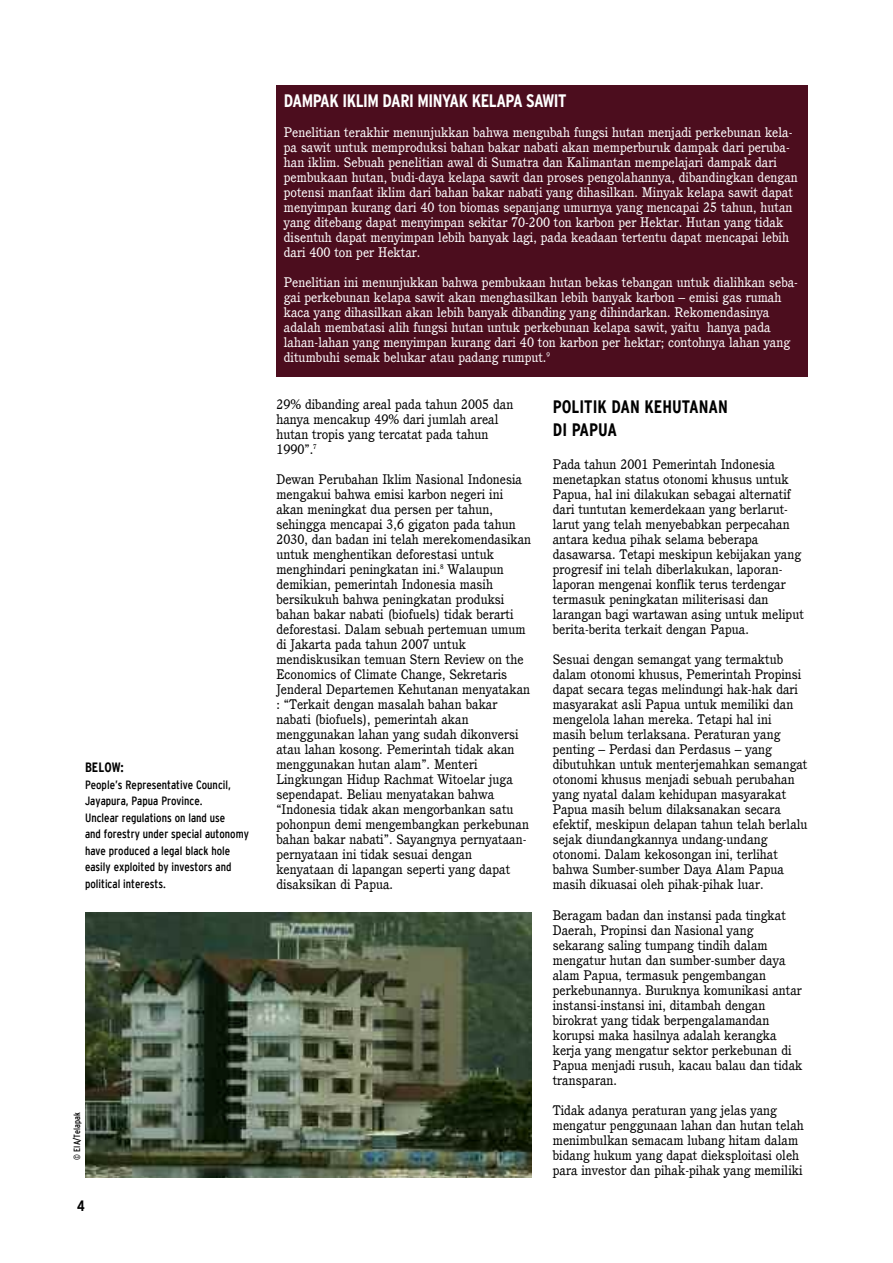
<style>
.page{position:relative;width:893px;height:1263px;background:#fff}
.page>*{position:absolute;margin:0;border:0;box-sizing:border-box;transform-origin:0 0}
.t1{font:700 condensed 18px "Interstate";letter-spacing:-.025em;color:#fff}
.t2{font:700 condensed 18px/22.5px "Interstate";color:#000}
.t3{font:700 condensed 15px "Interstate";color:#000}
.t4{font:13.5px/15px "Cushing";color:#000}
.t5{font:13.5px/15px "Cushing";color:#fff}
.t6{font:700 condensed 13.5px "Interstate";color:#000}
.t7{font:condensed 12px/16.5px "Interstate";color:#000}
.t8{font:condensed 9px "Interstate";color:#000}
</style>
<div class="page">
<div style="left:276px;top:85px;width:532px;height:291px;background:#4c0d1e"></div>
<img style="left:85px;top:912px;width:447px;height:266px">
<p class="t6" style="left:85px;top:760px;width:40px">BELOW:</p>
<p class="t7" style="left:85px;top:776px;width:165px">People’s representative Council, jayapura, Papua Province.<br>unclear regulations on land use<br>and forestry under special autonomy have produced a legal black hole easily exploited by investors and political interests.</p>
<p class="t8" style="left:72px;top:1160px;width:49px;rotate:-90deg">© Eia/telapak</p>
<p class="t3" style="left:77px;top:1197px;width:9px">4</p>
<h1 class="t1" style="left:284px;top:91px;width:284px">DAMPAK IKLIM DARI MINYAK KELAPA SAWIT</h1>
<p class="t5" style="left:284px;top:125px;width:515px">Penelitian terakhir menunjukkan bahwa mengubah fungsi hutan menjadi perkebunan kela&shy;pa sawit untuk memproduksi bahan bakar nabati akan memperburuk dampak dari peruba&shy;han iklim. Sebuah penelitian awal di Sumatra dan Kalimantan mempelajari dampak dari pembukaan hutan, budi-daya kelapa sawit dan proses pengolahannya, dibandingkan dengan potensi manfaat iklim dari bahan bakar nabati yang dihasilkan. Minyak kelapa sawit dapat menyimpan kurang dari 40 ton biomas sepanjang umurnya yang mencapai 25 tahun, hutan yang ditebang dapat menyimpan sekitar 70-200 ton karbon per Hektar. Hutan yang tidak disentuh dapat menyimpan lebih banyak lagi, pada keadaan tertentu dapat mencapai lebih dari 400 ton per Hektar.</p>
<p class="t5" style="left:284px;top:275px;width:516px">Penelitian ini menunjukkan bahwa pembukaan hutan bekas tebangan untuk dialihkan seba&shy;gai perkebunan kelapa sawit akan menghasilkan lebih banyak karbon – emisi gas rumah kaca yang dihasilkan akan lebih banyak dibanding yang dihindarkan. Rekomendasinya adalah membatasi alih fungsi hutan untuk perkebunan kelapa sawit, yaitu hanya pada lahan-lahan yang menyimpan kurang dari 40 ton karbon per hektar; contohnya lahan yang ditumbuhi semak belukar atau padang rumput.<sup>9</sup></p>
<p class="t4" style="left:276px;top:396px;width:239px">29% dibanding areal pada tahun 2005 dan hanya mencakup 49% dari jumlah areal hutan tropis yang tercatat pada tahun<br>1990”.<sup>7</sup></p>
<p class="t4" style="left:276px;top:471px;width:256px">Dewan Perubahan Iklim Nasional Indonesia mengakui bahwa emisi karbon negeri ini akan meningkat dua persen per tahun, sehingga mencapai 3,6 gigaton pada tahun 2030, dan badan ini telah merekomendasikan untuk menghentikan deforestasi untuk menghindari peningkatan ini.<sup>8</sup> Walaupun demikian, pemerintah Indonesia masih bersikukuh bahwa peningkatan produksi bahan bakar nabati (biofuels) tidak berarti deforestasi. Dalam sebuah pertemuan umum di Jakarta pada tahun 2007 untuk mendiskusikan temuan Stern Review on the Economics of Climate Change, Sekretaris Jenderal Departemen Kehutanan menyatakan : “Terkait dengan masalah bahan bakar nabati (biofuels), pemerintah akan menggunakan lahan yang sudah dikonversi atau lahan kosong. Pemerintah tidak akan menggunakan hutan alam”. Menteri Lingkungan Hidup Rachmat Witoelar juga sependapat. Beliau menyatakan bahwa “Indonesia tidak akan mengorbankan satu pohonpun demi mengembangkan perkebunan bahan bakar nabati”. Sayangnya pernyataan&shy;pernyataan ini tidak sesuai dengan kenyataan di lapangan seperti yang dapat disaksikan di Papua.</p>
<h1 class="t2" style="left:553px;top:396px;width:177px">POLITIK DAN KEHUTANAN<br>DI PAPUA</h1>
<p class="t4" style="left:553px;top:456px;width:253px">Pada tahun 2001 Pemerintah Indonesia menetapkan status otonomi khusus untuk Papua, hal ini dilakukan sebagai alternatif dari tuntutan kemerdekaan yang berlarut&shy;larut yang telah menyebabkan perpecahan antara kedua pihak selama beberapa dasawarsa. Tetapi meskipun kebijakan yang progresif ini telah diberlakukan, laporan&shy;laporan mengenai konflik terus terdengar termasuk peningkatan militerisasi dan larangan bagi wartawan asing untuk meliput berita-berita terkait dengan Papua.</p>
<p class="t4" style="left:553px;top:651px;width:256px">Sesuai dengan semangat yang termaktub dalam otonomi khusus, Pemerintah Propinsi dapat secara tegas melindungi hak-hak dari masyarakat asli Papua untuk memiliki dan mengelola lahan mereka. Tetapi hal ini masih belum terlaksana. Peraturan yang penting – Perdasi dan Perdasus – yang dibutuhkan untuk menterjemahkan semangat otonomi khusus menjadi sebuah perubahan yang nyatal dalam kehidupan masyarakat Papua masih belum dilaksanakan secara efektif, meskipun delapan tahun telah berlalu sejak diundangkannya undang-undang otonomi. Dalam kekosongan ini, terlihat bahwa Sumber-sumber Daya Alam Papua masih dikuasai oleh pihak-pihak luar.</p>
<p class="t4" style="left:553px;top:908px;width:251px">Beragam badan dan instansi pada tingkat Daerah, Propinsi dan Nasional yang sekarang saling tumpang tindih dalam mengatur hutan dan sumber-sumber daya alam Papua, termasuk pengembangan perkebunannya. Buruknya komunikasi antar instansi-instansi ini, ditambah dengan birokrat yang tidak berpengalamandan korupsi maka hasilnya adalah kerangka kerja yang mengatur sektor perkebunan di Papua menjadi rusuh, kacau balau dan tidak transparan.</p>
<p class="t4" style="left:553px;top:1103px;width:253px">Tidak adanya peraturan yang jelas yang mengatur penggunaan lahan dan hutan telah menimbulkan semacam lubang hitam dalam bidang hukum yang dapat dieksploitasi oleh para investor dan pihak-pihak yang memiliki</p>
</div>
